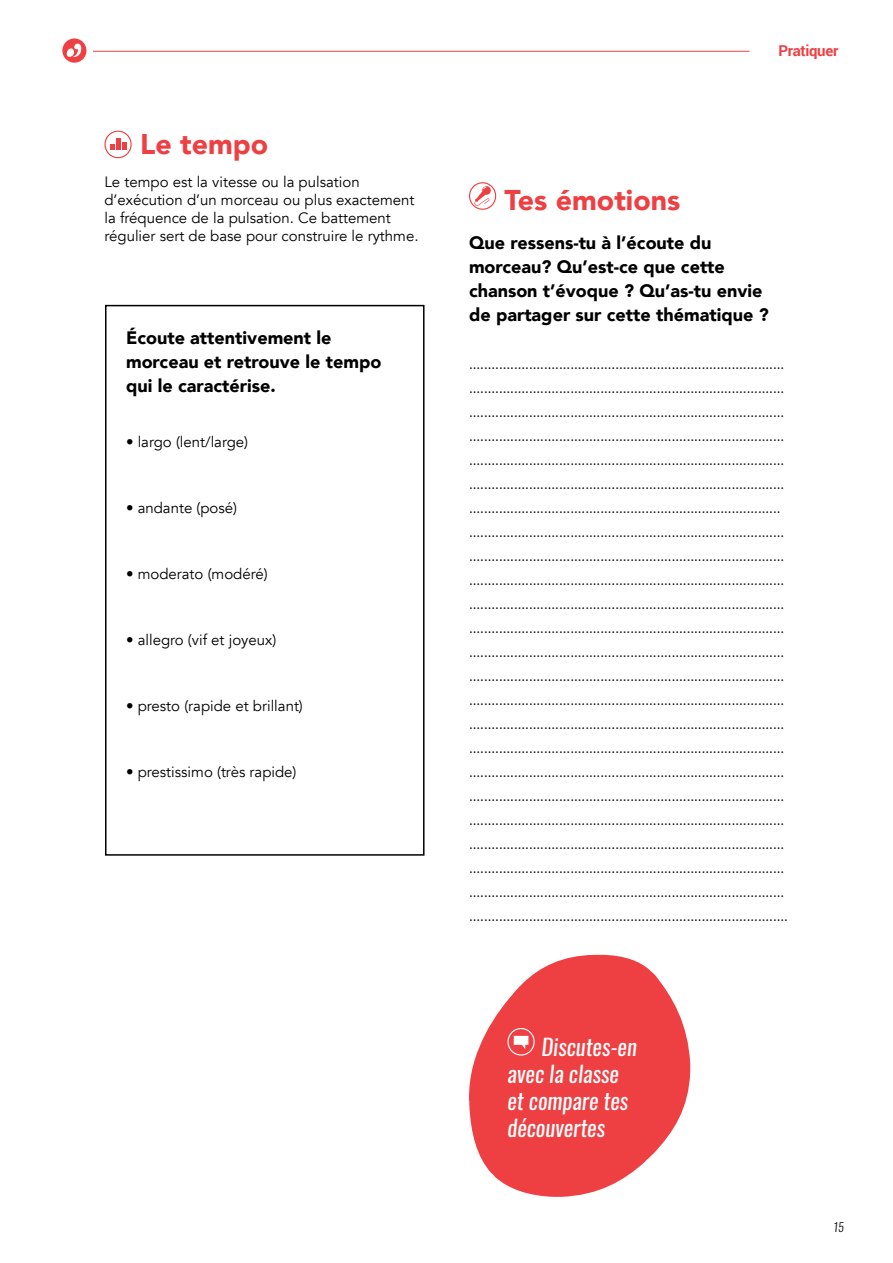
<style>
.page{position:relative;width:893px;height:1263px;background:#fff}
.page>*{position:absolute;margin:0;border:0;box-sizing:border-box;transform-origin:0 0}
.t1{font:900 28.5px "Avenir";color:#ee4043}
.t2{font:italic 22.5px/27px "Oswald";color:#fff}
.t3{font:900 18px/24px "Avenir";color:#000}
.t4{font:15px/18px "Avenir";color:#000}
.t5{font:700 15px "Roboto";letter-spacing:-.02em;color:#ee4043}
.t6{font:13.5px/24px "Avenir";color:#000}
.t7{font:italic 300 12px "Oswald";color:#000}
</style>
<div class="page">
<div style="left:104px;top:131px;width:28px;height:27px;border:1px solid #ee4043;border-radius:50%"></div>
<svg style="left:110px;top:138px;width:16px;height:12px"></svg>
<div style="left:469px;top:182px;width:27px;height:28px;border:1px solid #ee4043;border-radius:50%"></div>
<svg style="left:474px;top:186px;width:17px;height:20px"></svg>
<div style="left:105px;top:305px;width:319px;height:551px;border:2px solid #000"></div>
<svg style="left:469px;top:955px;width:221px;height:242px;fill:#ee4043"></svg>
<div style="left:507px;top:1028px;width:28px;height:27px;border:1px solid #fff;border-radius:50%"></div>
<svg style="left:514px;top:1036px;width:14px;height:13px"></svg>
<hr style="left:93px;top:51px;width:656px;height:1px;background:#ee4043">
<svg style="left:62px;top:38px;width:24px;height:25px"></svg>
<h1 class="t1" style="left:140px;top:120px;width:130px">Le tempo</h1>
<p class="t4" style="left:104px;top:173px;width:316px">Le tempo est la vitesse ou la pulsation d’exécution d’un morceau ou plus exactement la fréquence de la pulsation. Ce battement régulier sert de base pour construire le rythme.</p>
<h3 class="t3" style="left:126px;top:325px;width:257px">Écoute attentivement le morceau et retrouve le tempo qui le caractérise.</h3>
<p class="t4" style="left:126px;top:433px;width:124px">• largo (lent/large)</p>
<p class="t4" style="left:126px;top:499px;width:113px">• andante (posé)</p>
<p class="t4" style="left:126px;top:565px;width:143px">• moderato (modéré)</p>
<p class="t4" style="left:126px;top:631px;width:152px">• allegro (vif et joyeux)</p>
<p class="t4" style="left:126px;top:697px;width:178px">• presto (rapide et brillant)</p>
<p class="t4" style="left:126px;top:763px;width:172px">• prestissimo (très rapide)</p>
<p class="t5" style="left:778px;top:40px;width:62px">Pratiquer</p>
<h1 class="t1" style="left:505px;top:175px;width:177px">Tes émotions</h1>
<h3 class="t3" style="left:469px;top:230px;width:301px">Que ressens-tu à l’écoute du morceau? Qu’est-ce que cette chanson t’évoque ? Qu’as-tu envie de partager sur cette thématique ?</h3>
<p class="t6" style="left:469px;top:352px;width:321px">.................................................................................... .................................................................................... .................................................................................... .................................................................................... .................................................................................... .................................................................................... ................................................................................... .................................................................................... .................................................................................... .................................................................................... .................................................................................... .................................................................................... .................................................................................... .................................................................................... .................................................................................... .................................................................................... .................................................................................... .................................................................................... .................................................................................... .................................................................................... .................................................................................... .................................................................................... .................................................................................... .....................................................................................</p>
<h2 class="t2" style="left:507px;top:1033px;width:131px;text-indent:34px">Discutes-en avec la classe et compare tes découvertes</h2>
<p class="t7" style="left:833px;top:1219px;width:12px">15</p>
</div>
